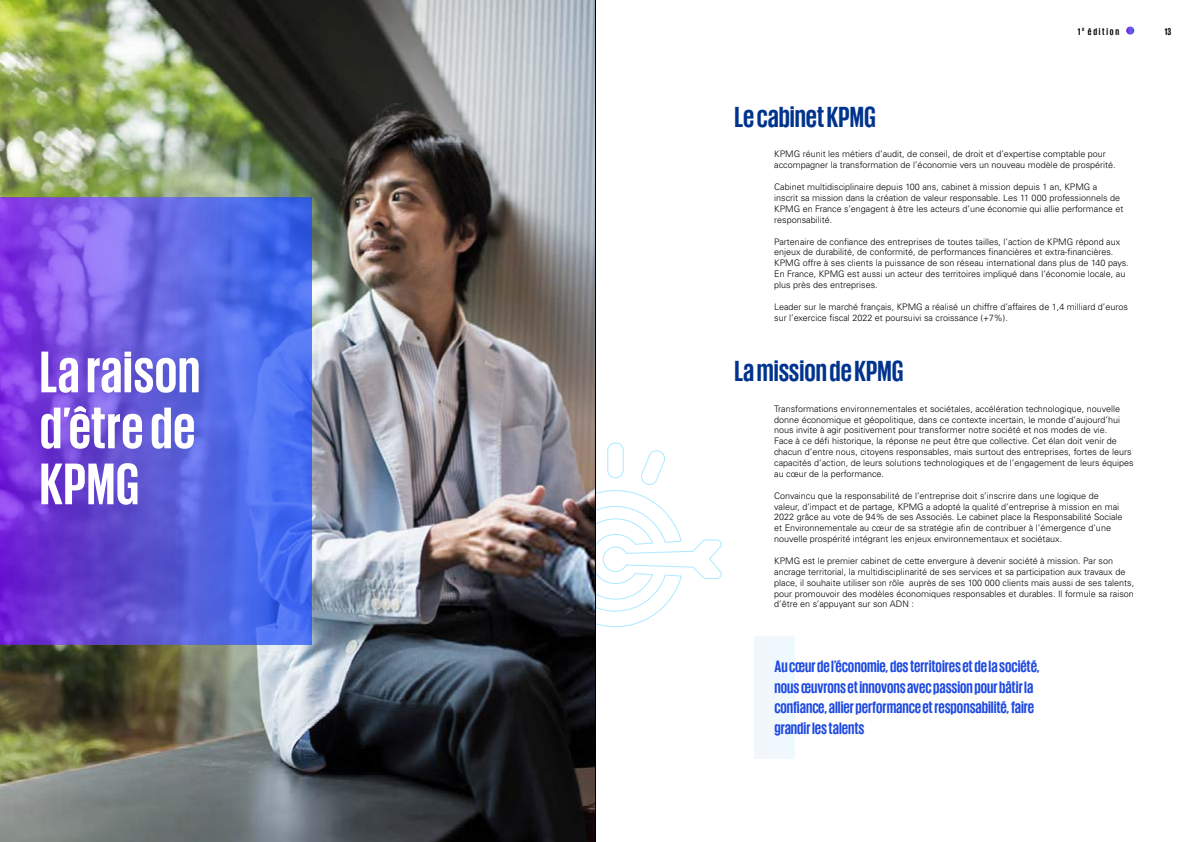
<style>
.page{position:relative;width:1191px;height:842px;background:#fff}
.page>*{position:absolute;margin:0;border:0;box-sizing:border-box;transform-origin:0 0}
.t1{font:700 60px/56px "KPMG";letter-spacing:.01em;color:#fff;text-align:justify}
.t2{font:700 30px "KPMG";color:#00338d}
.t3{font:700 17px/20.4px "KPMG";color:#1e49e2}
.t4{font:700 10px "KPMG";letter-spacing:.175em;color:#000}
.t5{font:300 9px/10.8px "Univers LT Std";color:#000}
</style>
<div class="page">
<svg style="left:1126px;top:27px;width:8px;height:8px"></svg>
<div style="left:607px;top:442px;width:17px;height:36px;border:1px solid #aceaff;border-radius:8px"></div>
<svg style="left:596px;top:448px;width:126px;height:180px"></svg>
<div style="left:755px;top:636px;width:39px;height:122px;background:#f0f8fd"></div>
<img style="left:0;top:0;width:595px;height:842px">
<svg style="left:0;top:198px;width:312px;height:446px;background:#6259e1"></svg>
<hr style="left:595px;top:0;width:1px;height:842px;background:#000">
<h1 class="t1" style="left:40px;top:342px;width:162px">La raison d’être de KPMG</h1>
<p class="t4" style="left:1077px;top:26px;width:43px">1 <sup>e</sup> édition</p>
<p class="t4" style="left:1164px;top:26px;width:8px">13</p>
<h2 class="t2" style="left:734px;top:101px;width:143px">Le cabinet KPMG</h2>
<p class="t5" style="left:774px;top:149px;width:343px">KPMG réunit les métiers d’audit, de conseil, de droit et d’expertise comptable pour accompagner la transformation de l’économie vers un nouveau modèle de prospérité.</p>
<p class="t5" style="left:774px;top:182px;width:351px">Cabinet multidisciplinaire depuis 100 ans, cabinet à mission depuis 1 an, KPMG a inscrit sa mission dans la création de valeur responsable. Les 11 000 professionnels de KPMG en France s’engagent à être les acteurs d’une économie qui allie performance et responsabilité.</p>
<p class="t5" style="left:774px;top:236px;width:356px">Partenaire de confiance des entreprises de toutes tailles, l’action de KPMG répond aux enjeux de durabilité, de conformité, de performances financières et extra-financières.<br>KPMG offre à ses clients la puissance de son réseau international dans plus de 140 pays.<br>En France, KPMG est aussi un acteur des territoires impliqué dans l’économie locale, au plus près des entreprises.</p>
<p class="t5" style="left:774px;top:301px;width:355px">Leader sur le marché français, KPMG a réalisé un chiffre d’affaires de 1,4 milliard d’euros sur l’exercice fiscal 2022 et poursuivi sa croissance (+7%).</p>
<h2 class="t2" style="left:734px;top:356px;width:170px">La mission de KPMG</h2>
<p class="t5" style="left:774px;top:403px;width:361px">Transformations environnementales et sociétales, accélération technologique, nouvelle donne économique et géopolitique, dans ce contexte incertain, le monde d’aujourd’hui nous invite à agir positivement pour transformer notre société et nos modes de vie.<br>Face à ce défi historique, la réponse ne peut être que collective. Cet élan doit venir de chacun d’entre nous, citoyens responsables, mais surtout des entreprises, fortes de leurs capacités d’action, de leurs solutions technologiques et de l’engagement de leurs équipes au cœur de la performance.</p>
<p class="t5" style="left:774px;top:490px;width:350px">Convaincu que la responsabilité de l’entreprise doit s’inscrire dans une logique de valeur, d’impact et de partage, KPMG a adopté la qualité d’entreprise à mission en mai 2022 grâce au vote de 94% de ses Associés. Le cabinet place la Responsabilité Sociale et Environnementale au cœur de sa stratégie afin de contribuer à l’émergence d’une nouvelle prospérité intégrant les enjeux environnementaux et sociétaux.</p>
<p class="t5" style="left:774px;top:555px;width:361px">KPMG est le premier cabinet de cette envergure à devenir société à mission. Par son ancrage territorial, la multidisciplinarité de ses services et sa participation aux travaux de place, il souhaite utiliser son rôle auprès de ses 100 000 clients mais aussi de ses talents, pour promouvoir des modèles économiques responsables et durables. Il formule sa raison d’être en s’appuyant sur son ADN :</p>
<h3 class="t3" style="left:774px;top:656px;width:267px">Au cœur de l’économie, des territoires et de la société, nous œuvrons et innovons avec passion pour bâtir la confiance, allier performance et responsabilité, faire grandir les talents</h3>
</div>
